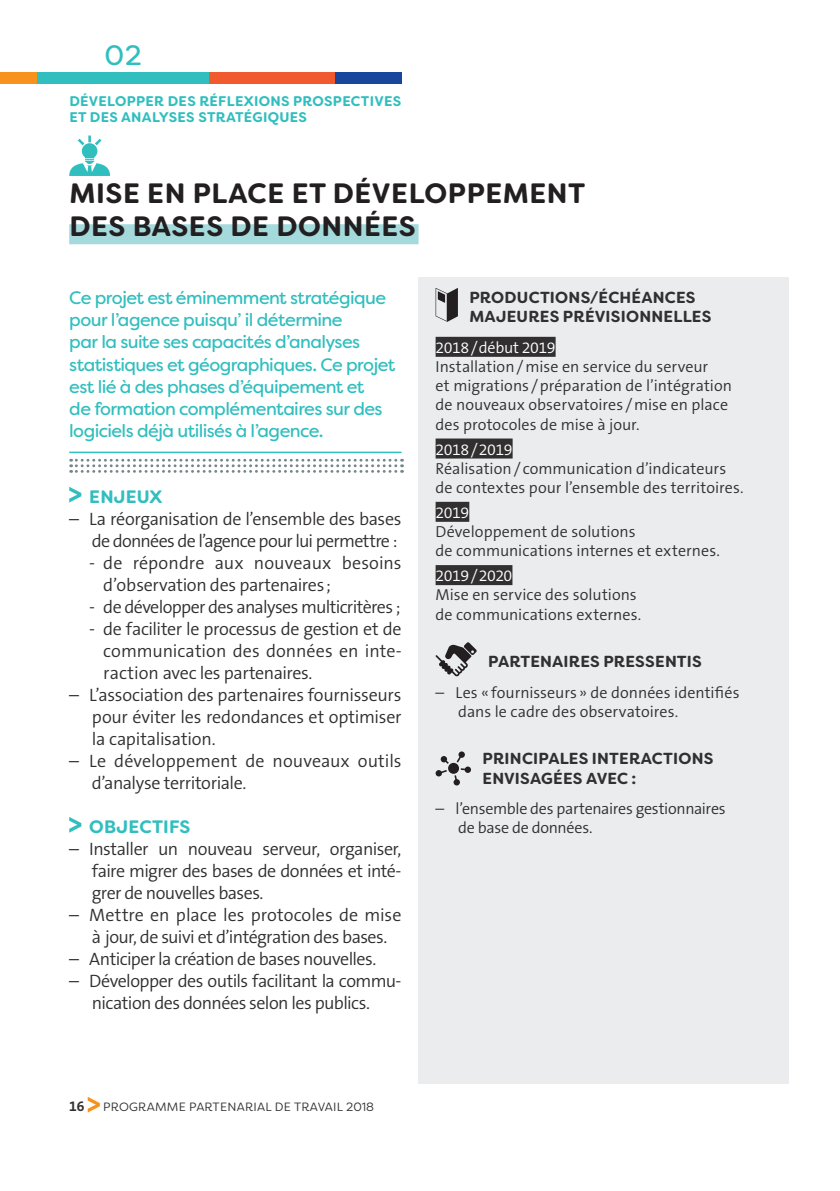
<style>
.page{position:relative;width:840px;height:1191px;background:#fff}
.page>*{position:absolute;margin:0;border:0;box-sizing:border-box;transform-origin:0 0}
.titre_de_section{font:700 28px/33.6px "Filson Soft";letter-spacing:.02em;color:#231f20}
.Titre_de_couverture{font:28px "Filson Soft";color:#31bebf}
.texte_courant_paragr{font:300 18px/22px "The Sans B W4";letter-spacing:-.025em;color:#312f30;text-align:justify}
.texte_courant_paragr-2{font:18px/22px "Filson Soft";letter-spacing:-.035em;color:#31bebf}
.texte_courant_paragr-3{font:300 18px/22px "The Sans B W4";letter-spacing:-.005em;color:#312f30}
.texte_courant_paragr-4{font:700 18px "Filson Soft";letter-spacing:.015em;color:#31bebf}
.texte_courant_paragr-5{font:300 16px/19.2px "The Sans B W4";color:#312f30}
.texte_courant_paragr-6{font:700 16px/19.2px "Filson Soft";letter-spacing:.01em;color:#312f30}
.texte_courant_paragr-7{font:300 16px "The Sans B W4";letter-spacing:-.025em;color:#fff}
.t1{font:700 14px/16.8px "Filson Soft";letter-spacing:.02em;color:#31bebf}
.t2{font:700 14px "The Sans B W7";color:#312f30}
.t3{font:12px "Filson Soft";letter-spacing:.02em;color:#312f30}
.s1{color:#fff}
</style>
<div class="page">
<svg style="left:88px;top:1097px;width:12px;height:15px"></svg>
<div style="left:418px;top:277px;width:370px;height:806px;background:#eaeced"></div>
<div style="left:69px;top:224px;width:349px;height:20px;background:#a4dadc"></div>
<svg style="left:69px;top:487px;width:12px;height:15px"></svg>
<svg style="left:69px;top:817px;width:12px;height:15px"></svg>
<div style="left:435px;top:337px;width:120px;height:20px;background:#312f30"></div>
<div style="left:435px;top:438px;width:77px;height:20px;background:#312f30"></div>
<div style="left:435px;top:502px;width:34px;height:20px;background:#312f30"></div>
<div style="left:435px;top:565px;width:77px;height:20px;background:#312f30"></div>
<svg style="left:435px;top:288px;width:22px;height:34px"></svg>
<svg style="left:435px;top:642px;width:41px;height:34px"></svg>
<svg style="left:435px;top:751px;width:36px;height:34px"></svg>
<div style="left:448px;top:763px;width:11px;height:11px;background:#231f20;border-radius:50%"></div>
<svg style="left:71px;top:459px;width:331px;height:14px"></svg>
<hr style="left:69px;top:451px;width:332px;height:2px;background:#31bebf">
<div style="left:0;top:72px;width:37px;height:11px;background:#f7931d"></div>
<div style="left:334px;top:72px;width:67px;height:11px;background:#18469d"></div>
<div style="left:37px;top:72px;width:172px;height:11px;background:#31bebf"></div>
<div style="left:209px;top:72px;width:125px;height:11px;background:#f1592f"></div>
<svg style="left:69px;top:135px;width:41px;height:41px"></svg>
<p class="Titre_de_couverture" style="left:104px;top:37px;width:39px">02</p>
<p class="t1" style="left:69px;top:92px;width:333px">DÉVELOPPER DES RÉFLEXIONS PROSPECTIVES<br>ET DES ANALYSES STRATÉGIQUES</p>
<p class="titre_de_section" style="left:69px;top:176px;width:517px">MISE EN PLACE ET DÉVELOPPEMENT<br>DES BASES DE DONNÉES</p>
<p class="texte_courant_paragr-2" style="left:69px;top:287px;width:327px">Ce projet est éminemment stratégique pour l’agence puisqu’ il détermine<br>par la suite ses capacités d’analyses statistiques et géographiques. Ce projet est lié à des phases d’équipement et<br>de formation complémentaires sur des logiciels déjà utilisés à l’agence.</p>
<p class="texte_courant_paragr-4" style="left:89px;top:484px;width:75px">ENJEUX</p>
<p class="texte_courant_paragr" style="left:69px;top:507px;width:333px;text-align:right">– La réorganisation de l’ensemble des bases de données de l’agence pour lui permettre :</p>
<p class="texte_courant_paragr-3" style="left:103px;top:551px;width:299px;text-indent:-14px">- de répondre aux nouveaux besoins d’observation des partenaires;</p>
<p class="texte_courant_paragr" style="left:89px;top:595px;width:313px">- de développer des analyses multicritères ;</p>
<p class="texte_courant_paragr" style="left:103px;top:617px;width:300px;text-indent:-14px">- de faciliter le processus de gestion et de communication des données en inte&shy;raction avec les partenaires.</p>
<p class="texte_courant_paragr" style="left:92px;top:683px;width:311px;text-indent:-23px">– L’association des partenaires fournisseurs pour éviter les redondances et optimiser la capitalisation.</p>
<p class="texte_courant_paragr-3" style="left:92px;top:749px;width:311px;text-indent:-23px">– Le développement de nouveaux outils d’analyse territoriale.</p>
<p class="texte_courant_paragr-4" style="left:89px;top:814px;width:103px">OBJECTIFS</p>
<p class="texte_courant_paragr" style="left:92px;top:837px;width:311px;text-indent:-23px">– Installer un nouveau serveur, organiser, faire migrer des bases de données et inté&shy;grer de nouvelles bases.</p>
<p class="texte_courant_paragr" style="left:69px;top:903px;width:333px;text-align:center">– Mettre en place les protocoles de mise à jour, de suivi et d’intégration des bases.</p>
<p class="texte_courant_paragr" style="left:69px;top:947px;width:308px">– Anticiper la création de bases nouvelles.</p>
<p class="texte_courant_paragr" style="left:69px;top:969px;width:333px;text-align:center">– Développer des outils facilitant la commu&shy;nication des données selon les publics.</p>
<p class="texte_courant_paragr-6" style="left:469px;top:288px;width:243px">PRODUCTIONS / ÉCHÉANCES<br>MAJEURES PRÉVISIONNELLES</p>
<p class="texte_courant_paragr-7" style="left:435px;top:337px;width:121px">2018/début 2019</p>
<p class="texte_courant_paragr-5" style="left:435px;top:357px;width:298px">Installation/mise en service du serveur<br>et migrations /préparation de l’intégration de nouveaux observatoires /mise en place des protocoles de mise à jour.</p>
<p class="texte_courant_paragr-5" style="left:435px;top:439px;width:309px"><span class="s1">2018/2019<br></span>Réalisation/ communication d’indicateurs de contextes pour l’ensemble des territoires.</p>
<p class="texte_courant_paragr-5" style="left:435px;top:503px;width:285px"><span class="s1">2019<br></span>Développement de solutions<br>de communications internes et externes.</p>
<p class="texte_courant_paragr-5" style="left:435px;top:566px;width:207px"><span class="s1">2019/2020<br></span>Mise en service des solutions de communications externes.</p>
<p class="texte_courant_paragr-6" style="left:488px;top:652px;width:215px">PARTENAIRES PRESSENTIS</p>
<p class="texte_courant_paragr-5" style="left:458px;top:682px;width:282px;text-indent:-23px">– Les « fournisseurs » de données identifiés dans le cadre des observatoires.</p>
<p class="texte_courant_paragr-6" style="left:482px;top:749px;width:232px">PRINCIPALES INTERACTIONS<br>ENVISAGÉES AVEC :</p>
<p class="texte_courant_paragr-5" style="left:458px;top:799px;width:269px;text-indent:-23px">– l’ensemble des partenaires gestionnaires de base de données.</p>
<p class="t2" style="left:69px;top:1097px;width:17px">16</p>
<p class="t3" style="left:103px;top:1099px;width:272px">PROGRAMME PARTENARIAL DE TRAVAIL 2018</p>
</div>
